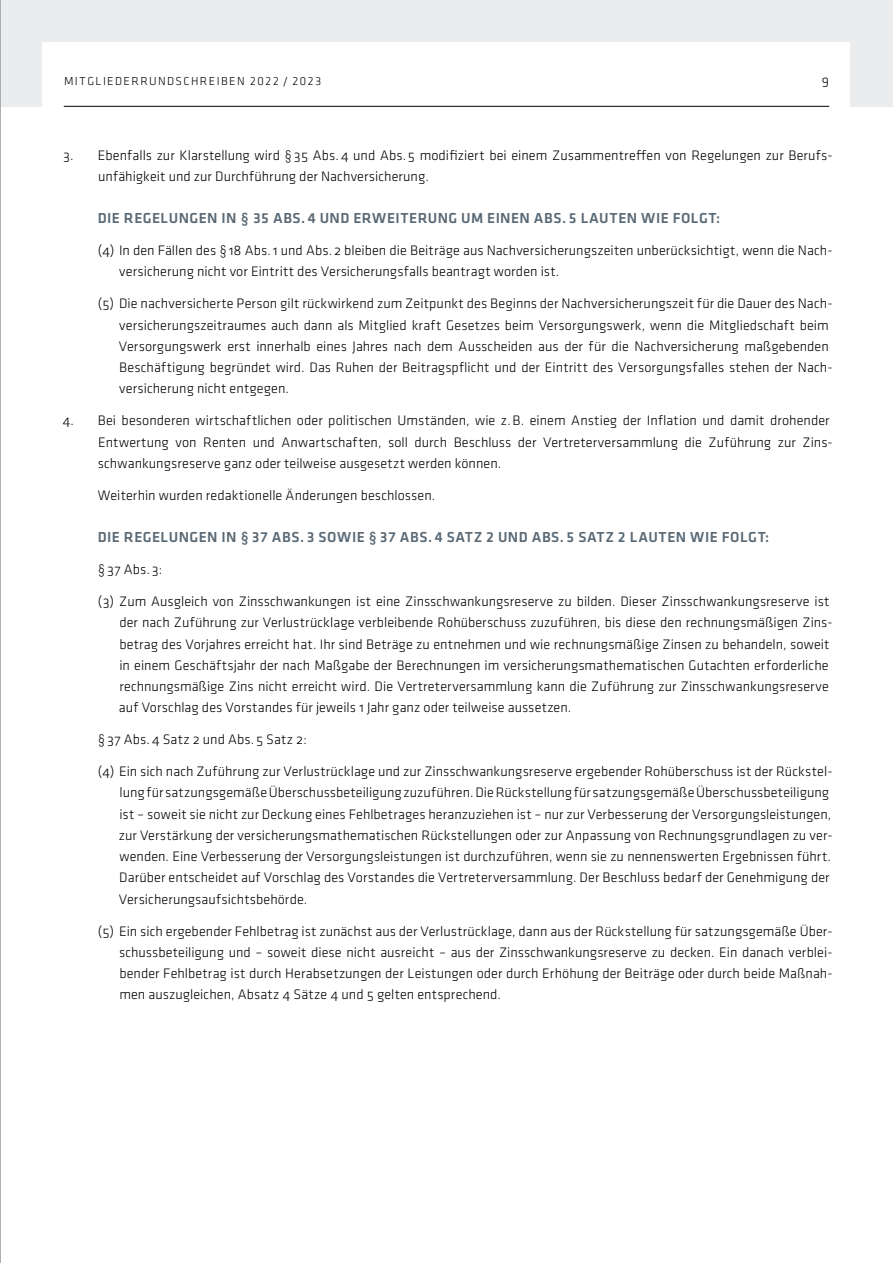
<style>
.page{position:relative;width:893px;height:1263px;background:#fff}
.page>*{position:absolute;margin:0;border:0;box-sizing:border-box;transform-origin:0 0}
.t1{font:500 15px "Klavika";letter-spacing:.04em;color:#596975}
.t2{font:300 14.25px/21.3px "Klavika";letter-spacing:.005em;color:#000}
.t3{font:300 12px "Klavika";letter-spacing:.115em;color:#000}
.s1{font-family:"DIN Next LT Pro"}
</style>
<div class="page">
<div style="left:0;top:0;width:893px;height:106px;background:#ebecee"></div>
<div style="left:43px;top:43px;width:807px;height:85px;background:#fff"></div>
<hr style="left:64px;top:106px;width:765px;height:1px;background:#000">
<hr style="left:0;top:0;width:1px;height:1263px;background:#a5a9b0">
<p class="t3" style="left:64px;top:74px;width:259px">MITGLIEDERRUNDSCHREIBEN 2022 / 2023</p>
<p class="t2" style="left:822px;top:70px;width:9px">9</p>
<p class="t2" style="left:98px;top:144px;width:736px;text-indent:-35px">3. Ebenfalls zur Klarstellung wird <span class="s1">§</span>35 Abs.4 und Abs. 5 modifiziert bei einem Zusammentreffen von Regelungen zur Berufs&shy;unfähigkeit und zur Durchführung der Nachversicherung.</p>
<p class="t1" style="left:98px;top:208px;width:624px">DIE REGELUNGEN IN <span class="s1">§</span> 35 ABS. 4 UND ERWEITERUNG UM EINEN ABS. 5 LAUTEN WIE FOLGT:</p>
<p class="t2" style="left:119px;top:240px;width:715px;text-indent:-22px">(4) In den Fällen des <span class="s1">§</span>18 Abs.1 und Abs. 2 bleiben die Beiträge aus Nachversicherungszeiten unberücksichtigt, wenn die Nach&shy;versicherung nicht vor Eintritt des Versicherungsfalls beantragt worden ist.</p>
<p class="t2" style="left:119px;top:293px;width:715px;text-indent:-21px">(5) Die nachversicherte Person gilt rückwirkend zum Zeitpunkt des Beginns der Nachversicherungszeit für die Dauer des Nach&shy;versicherungszeitraumes auch dann als Mitglied kraft Gesetzes beim Versorgungswerk, wenn die Mitgliedschaft beim Versorgungswerk erst innerhalb eines Jahres nach dem Ausscheiden aus der für die Nachversicherung maßgebenden Beschäftigung begründet wird. Das Ruhen der Beitragspflicht und der Eintritt des Versorgungsfalles stehen der Nach&shy;versicherung nicht entgegen.</p>
<p class="t2" style="left:98px;top:410px;width:736px;text-indent:-35px">4. Bei besonderen wirtschaftlichen oder politischen Umständen, wie z.B. einem Anstieg der Inflation und damit drohender<br>Entwertung von Renten und Anwartschaften, soll durch Beschluss der Vertreterversammlung die Zuführung zur Zins&shy;schwankungsreserve ganz oder teilweise ausgesetzt werden können.</p>
<p class="t2" style="left:98px;top:484px;width:339px">Weiterhin wurden redaktionelle Änderungen beschlossen.</p>
<p class="t1" style="left:98px;top:527px;width:673px">DIE REGELUNGEN IN <span class="s1">§</span> 37 ABS. 3 SOWIE <span class="s1">§</span> 37 ABS. 4 SATZ 2 UND ABS. 5 SATZ 2 LAUTEN WIE FOLGT:</p>
<p class="t2" style="left:98px;top:559px;width:66px"><span class="s1">§</span>37 Abs.3:</p>
<p class="t2" style="left:119px;top:590px;width:715px;text-indent:-21px">(3) Zum Ausgleich von Zinsschwankungen ist eine Zinsschwankungsreserve zu bilden. Dieser Zinsschwankungsreserve ist der nach Zuführung zur Verlustrücklage verbleibende Rohüberschuss zuzuführen, bis diese den rechnungsmäßigen Zins&shy;betrag des Vorjahres erreicht hat. Ihr sind Beträge zu entnehmen und wie rechnungsmäßige Zinsen zu behandeln, soweit in einem Geschäftsjahr der nach Maßgabe der Berechnungen im versicherungsmathematischen Gutachten erforderliche rechnungsmäßige Zins nicht erreicht wird. Die Vertreterversammlung kann die Zuführung zur Zinsschwankungsreserve auf Vorschlag des Vorstandes für jeweils 1 Jahr ganz oder teilweise aussetzen.</p>
<p class="t2" style="left:98px;top:729px;width:211px"><span class="s1">§</span>37 Abs.4 Satz 2 und Abs. 5 Satz 2:</p>
<p class="t2" style="left:119px;top:761px;width:715px;text-indent:-21px">(4) Ein sich nach Zuführung zur Verlustrücklage und zur Zinsschwankungsreserve ergebender Rohüberschuss ist der Rückstel&shy;lung für satzungsgemäße Überschussbeteiligung zuzuführen. Die Rückstellung für satzungsgemäße Überschussbeteiligung ist – soweit sie nicht zur Deckung eines Fehlbetrages heranzuziehen ist – nur zur Verbesserung der Versorgungsleistungen, zur Verstärkung der versicherungsmathematischen Rückstellungen oder zur Anpassung von Rechnungsgrundlagen zu ver&shy;wenden. Eine Verbesserung der Versorgungsleistungen ist durchzuführen, wenn sie zu nennenswerten Ergebnissen führt.<br>Darüber entscheidet auf Vorschlag des Vorstandes die Vertreterversammlung. Der Beschluss bedarf der Genehmigung der Versicherungsaufsichtsbehörde.</p>
<p class="t2" style="left:119px;top:920px;width:715px;text-align:justify;text-indent:-21px">(5) Ein sich ergebender Fehlbetrag ist zunächst aus der Verlustrücklage, dann aus der Rückstellung für satzungsgemäße Über&shy;schussbeteiligung und – soweit diese nicht ausreicht – aus der Zinsschwankungsreserve zu decken. Ein danach verblei&shy;bender Fehlbetrag ist durch Herabsetzungen der Leistungen oder durch Erhöhung der Beiträge oder durch beide Maßnah&shy;men auszugleichen, Absatz 4 Sätze 4 und 5 gelten entsprechend.</p>
</div>
